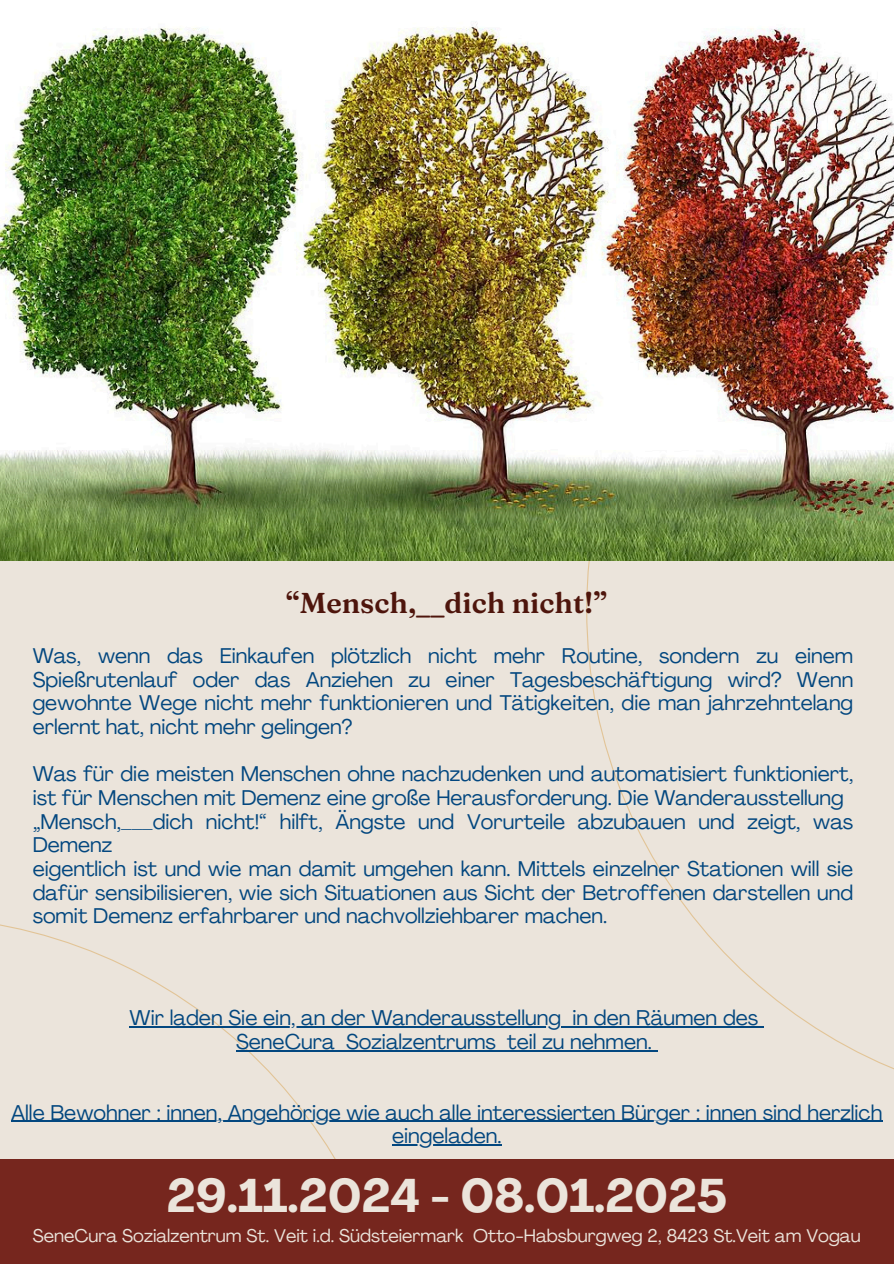
<style>
.page{position:relative;width:894px;height:1264px;background:#fff}
.page>*{position:absolute;margin:0;border:0;box-sizing:border-box;transform-origin:0 0}
.t1{font:700 46.5px "Agrandir";color:#ebe4db}
.t2{font:600 28.65px "Fraunces 9 pt";color:#4e150c}
.t3{font:21px/23.7px "Agrandir";color:#03477f;text-align:justify}
.t4{font:18px "Agrandir";color:#ebe4db}
</style>
<div class="page">
<div style="left:0;top:0;width:893px;height:1263px;background:#ebe4db"></div>
<svg style="left:0;top:924px;width:405px;height:235px"></svg>
<svg style="left:586px;top:131px;width:307px;height:938px"></svg>
<div style="left:0;top:1159px;width:893px;height:104px;background:#76261e"></div>
<img style="left:0;top:0;width:892px;height:560px">
<hr style="left:129px;top:1026px;width:432px;height:1px;background:#03477f">
<hr style="left:572px;top:1026px;width:186px;height:1px;background:#03477f">
<hr style="left:236px;top:1049px;width:98px;height:2px;background:#03477f">
<svg style="left:334px;top:1049px;width:12px;height:2px"></svg>
<hr style="left:346px;top:1049px;width:149px;height:2px;background:#03477f">
<svg style="left:495px;top:1050px;width:12px;height:1px"></svg>
<hr style="left:507px;top:1049px;width:144px;height:2px;background:#03477f">
<svg style="left:651px;top:1049px;width:6px;height:2px"></svg>
<hr style="left:11px;top:1120px;width:871px;height:1px;background:#03477f">
<hr style="left:392px;top:1144px;width:109px;height:1px;background:#03477f">
<h2 class="t2" style="left:286px;top:585px;width:322px">“Mensch,__dich nicht!”</h2>
<p class="t3" style="left:33px;top:646px;width:821px">Was, wenn das Einkaufen plötzlich nicht mehr Routine, sondern zu einem Spießrutenlauf oder das Anziehen zu einer Tagesbeschäftigung wird? Wenn gewohnte Wege nicht mehr funktionieren und Tätigkeiten, die man jahrzehntelang erlernt hat, nicht mehr gelingen?</p>
<p class="t3" style="left:33px;top:764px;width:821px;text-align:left">Was für die meisten Menschen ohne nachzudenken und automatisiert funktioniert, ist für Menschen mit Demenz eine große Herausforderung. Die Wanderausstellung „Mensch,___dich nicht!“ hilft, Ängste und Vorurteile abzubauen und zeigt, was Demenz<br>eigentlich ist und wie man damit umgehen kann. Mittels einzelner Stationen will sie dafür sensibilisieren, wie sich Situationen aus Sicht der Betroffenen darstellen und somit Demenz erfahrbarer und nachvollziehbarer machen.</p>
<h2 class="t3" style="left:129px;top:1008px;width:630px;text-align:center">Wir laden Sie ein, an der Wanderausstellung in den Räumen des<br>SeneCura Sozialzentrums teil zu nehmen.</h2>
<h2 class="t3" style="left:11px;top:1102px;width:872px">Alle Bewohner : innen, Angehörige wie auch alle interessierten Bürger : innen sind herzlich</h2>
<h2 class="t3" style="left:392px;top:1126px;width:111px">eingeladen.</h2>
<p class="t1" style="left:167px;top:1176px;width:561px">29.11.2024 - 08.01.2025</p>
<p class="t4" style="left:33px;top:1228px;width:829px">SeneCura Sozialzentrum St. Veit i.d. Südsteiermark Otto-Habsburgweg 2, 8423 St.Veit am Vogau</p>
</div>
